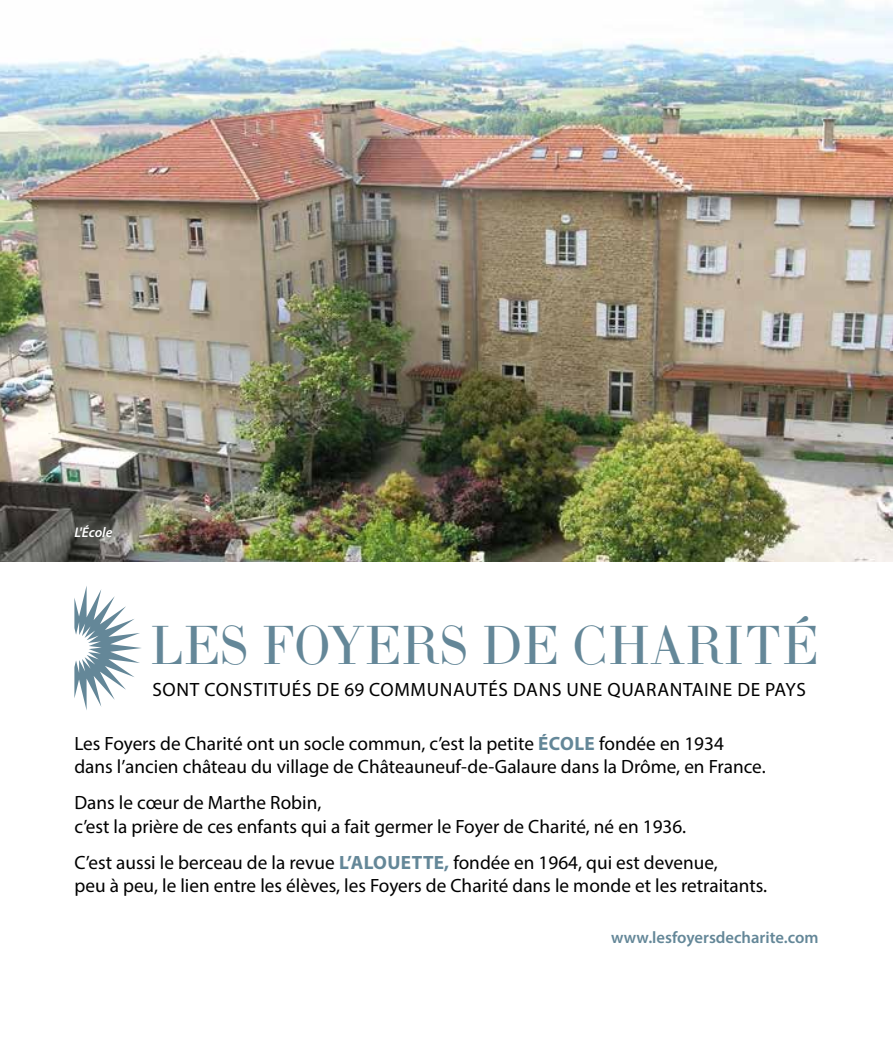
<style>
.page{position:relative;width:893px;height:1042px;background:#fff}
.page>*{position:absolute;margin:0;border:0;box-sizing:border-box;transform-origin:0 0}
.t1{font:54.25px "LTC Bodoni 175 Pro";letter-spacing:.01em;color:#648798;scale:.92 1}
.t2{font:19.25px/23.6px "Myriad Pro";color:#000}
.t3{font:19.25px "Myriad Pro";letter-spacing:.035em;color:#000}
.t4{font:600 16.62px "Myriad Pro";color:#648798}
.t5{font:italic 600 14px "Myriad Pro";color:#fff}
.s1{font-weight:700;color:#648798}
</style>
<div class="page">
<svg style="left:74px;top:586px;width:67px;height:124px"></svg>
<img style="left:0;top:0;width:893px;height:562px">
<p class="t5" style="left:74px;top:523px;width:40px">L'École</p>
<h1 class="t1" style="left:150px;top:611px;width:728px">LES FOYERS DE CHARITÉ</h1>
<p class="t3" style="left:152px;top:678px;width:655px">SONT CONSTITUÉS DE 69 COMMUNAUTÉS DANS UNE QUARANTAINE DE PAYS</p>
<p class="t2" style="left:74px;top:731px;width:693px">Les Foyers de Charité ont un socle commun, c’est la petite <span class="s1">ÉCOLE</span> fondée en 1934 dans l’ancien château du village de Châteauneuf-de-Galaure dans la Drôme, en France.</p>
<p class="t2" style="left:74px;top:790px;width:613px">Dans le cœur de Marthe Robin,<br>c’est la prière de ces enfants qui a fait germer le Foyer de Charité, né en 1936.</p>
<p class="t2" style="left:74px;top:850px;width:694px">C’est aussi le berceau de la revue <span class="s1">L’ALOUETTE,</span> fondée en 1964, qui est devenue,<br>peu à peu, le lien entre les élèves, les Foyers de Charité dans le monde et les retraitants.</p>
<p class="t4" style="left:611px;top:926px;width:209px">www.lesfoyersdecharite.com</p>
</div>
